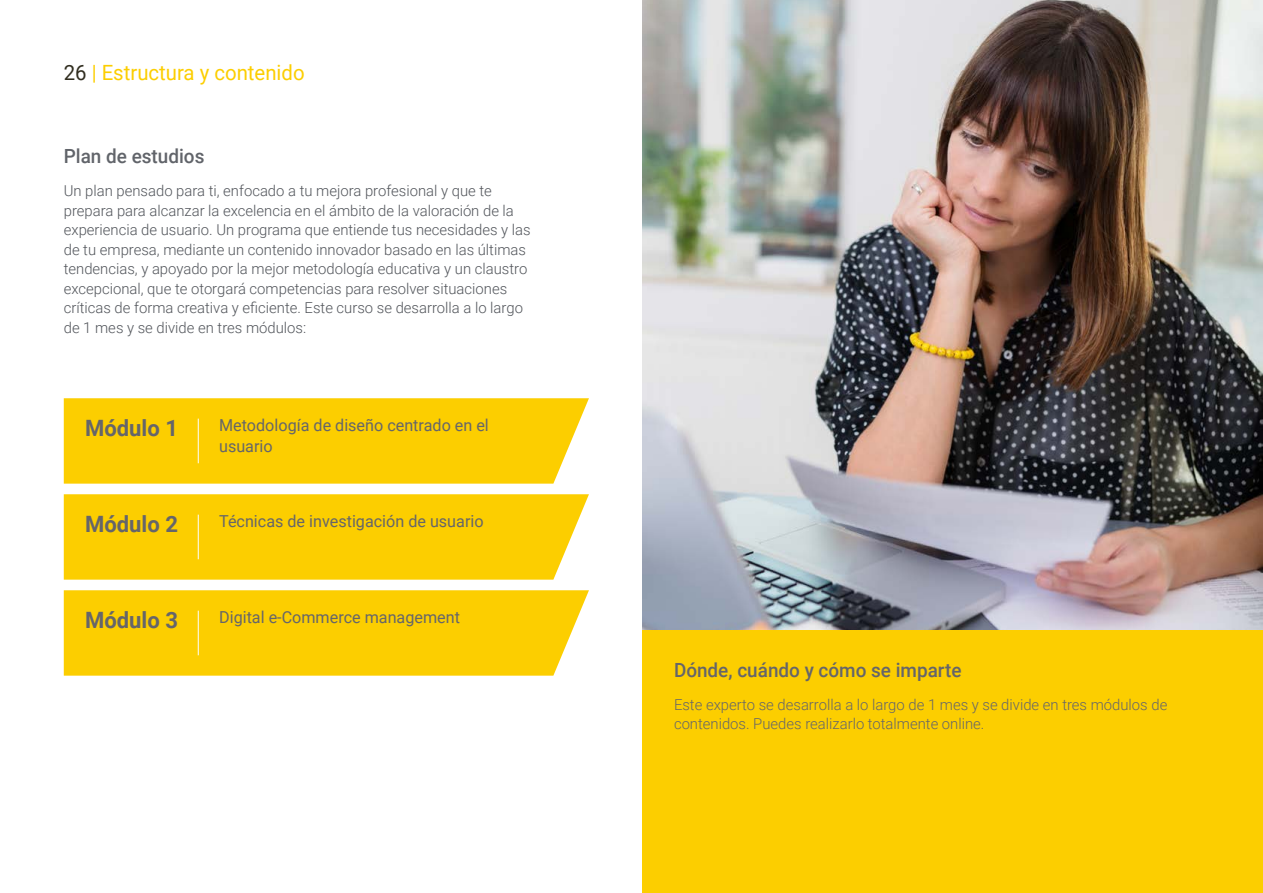
<style>
.page{position:relative;width:1263px;height:893px;background:#fff}
.page>*{position:absolute;margin:0;border:0;box-sizing:border-box;transform-origin:0 0}
.t1{font:700 22.5px "Roboto";color:#65656a}
.t2{font:21px "Roboto";color:#fcce00}
.t3{font:500 19.5px "Roboto";color:#65656a}
.t4{font:500 19.5px "Roboto";color:#61646a}
.t5{font:16.5px/21px "Roboto";color:#65656a}
.t6{font:300 15px/19.5px "Roboto";color:#52555b}
.t7{font:300 15px/19.5px "Roboto";color:#65656a}
.s1{color:#312e20}
</style>
<div class="page">
<img style="left:642px;top:0;width:621px;height:829px">
<div style="left:64px;top:398px;width:525px;height:86px;background:#fcce00"></div>
<div style="left:64px;top:494px;width:525px;height:86px;background:#fcce00"></div>
<div style="left:64px;top:590px;width:525px;height:86px;background:#fcce00"></div>
<hr style="left:198px;top:419px;width:1px;height:44px;background:#fff">
<hr style="left:198px;top:515px;width:1px;height:44px;background:#fff">
<hr style="left:198px;top:611px;width:1px;height:44px;background:#fff">
<div style="left:642px;top:630px;width:620px;height:263px;background:#fcce00"></div>
<h2 class="t2" style="left:64px;top:57px;width:242px"><span class="s1">26</span> | Estructura y contenido</h2>
<h3 class="t4" style="left:64px;top:143px;width:142px">Plan de estudios</h3>
<p class="t6" style="left:64px;top:181px;width:468px">Un plan pensado para ti, enfocado a tu mejora profesional y que te prepara para alcanzar la excelencia en el ámbito de la valoración de la experiencia de usuario. Un programa que entiende tus necesidades y las de tu empresa, mediante un contenido innovador basado en las últimas tendencias, y apoyado por la mejor metodología educativa y un claustro excepcional, que te otorgará competencias para resolver situaciones críticas de forma creativa y eficiente. Este curso se desarrolla a lo largo de 1 mes y se divide en tres módulos:</p>
<h1 class="t1" style="left:85px;top:413px;width:94px">Módulo 1</h1>
<p class="t5" style="left:219px;top:414px;width:271px">Metodología de diseño centrado en el usuario</p>
<h1 class="t1" style="left:85px;top:509px;width:94px">Módulo 2</h1>
<p class="t5" style="left:219px;top:510px;width:266px">Técnicas de investigación de usuario</p>
<h1 class="t1" style="left:85px;top:605px;width:94px">Módulo 3</h1>
<p class="t5" style="left:219px;top:606px;width:242px">Digital e-Commerce management</p>
<h3 class="t3" style="left:674px;top:656px;width:289px">Dónde, cuándo y cómo se imparte</h3>
<p class="t7" style="left:674px;top:694px;width:495px">Este experto se desarrolla a lo largo de 1 mes y se divide en tres módulos de contenidos. Puedes realizarlo totalmente online.</p>
</div>
